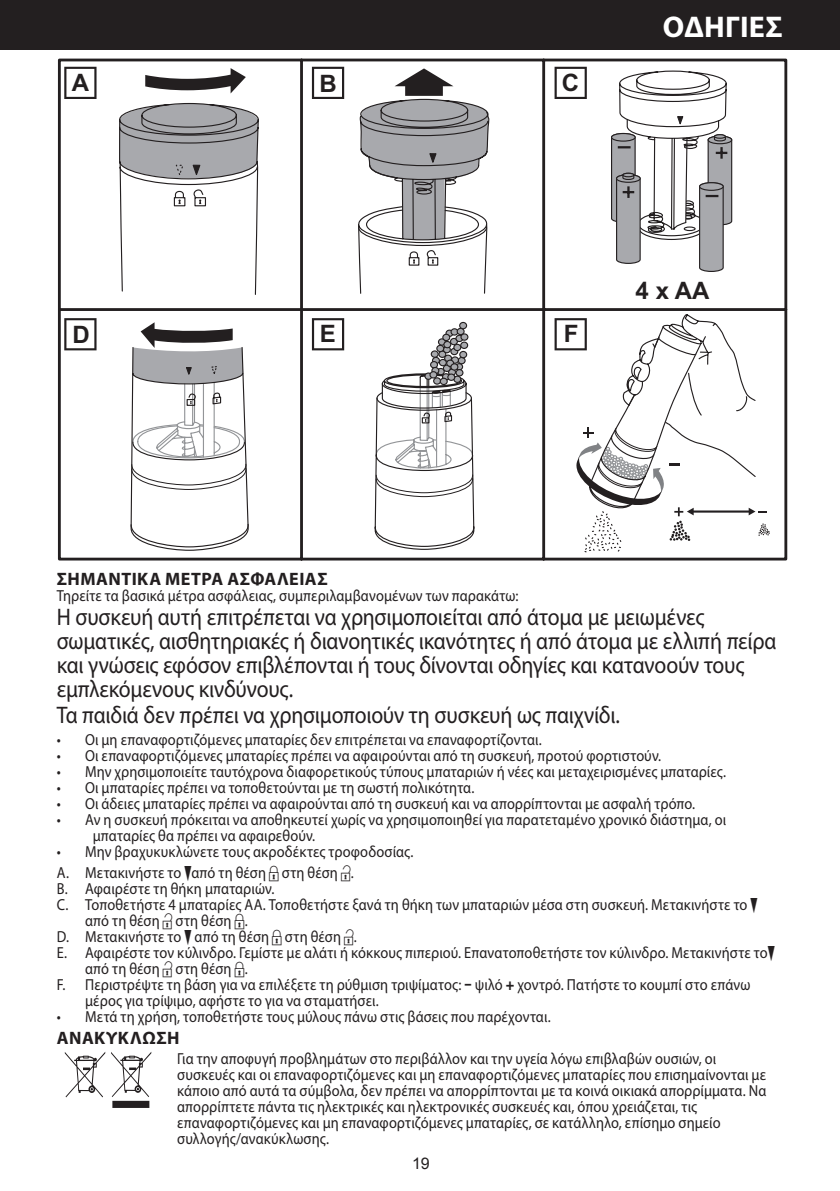
<style>
.page{position:relative;width:840px;height:1191px;background:#fff}
.page>*{position:absolute;margin:0;border:0;box-sizing:border-box;transform-origin:0 0}
.default{font:80px "Myriad Mine";color:#231f20;scale:.9 1}
.side_head{font:700 30px "Myriad Pro";letter-spacing:.01em;color:#fff}
.EN60335_single{font:24px/24px "Myriad Pro";letter-spacing:-.01em;color:#231f20;scale:.9 1}
.t1{font:700 24px "Arial";color:#231f20}
.heading{font:700 18px "Myriad Pro";letter-spacing:.025em;color:#231f20}
.default-2{font:16px/16px "Myriad Pro";letter-spacing:.01em;color:#231f20;scale:.9 1}
.t2{font:16px "Arial";color:#231f20}
.s1{font-family:"Myriad Graphics"}
.s2{font-weight:900}
</style>
<div class="page">
<div style="left:0;top:0;width:839px;height:50px;background:#231f20"></div>
<svg style="left:57px;top:58px;width:730px;height:503px"></svg>
<svg style="left:118px;top:58px;width:141px;height:238px"></svg>
<svg style="left:356px;top:65px;width:133px;height:229px"></svg>
<svg style="left:64px;top:67px;width:32px;height:32px"></svg>
<svg style="left:312px;top:67px;width:32px;height:32px"></svg>
<svg style="left:554px;top:67px;width:32px;height:32px"></svg>
<svg style="left:64px;top:318px;width:32px;height:32px"></svg>
<svg style="left:130px;top:318px;width:344px;height:233px"></svg>
<svg style="left:583px;top:311px;width:173px;height:242px"></svg>
<svg style="left:610px;top:70px;width:122px;height:202px"></svg>
<svg style="left:554px;top:318px;width:215px;height:223px"></svg>
<h3 class="t1" style="left:72px;top:69px;width:19px">A</h3>
<h3 class="t1" style="left:319px;top:69px;width:19px">B</h3>
<h3 class="t1" style="left:561px;top:69px;width:19px">C</h3>
<p class="side_head" style="left:662px;top:7px;width:121px">ΟΔΗΓΊΕΣ</p>
<h3 class="t1" style="left:72px;top:320px;width:19px">D</h3>
<h3 class="t1" style="left:319px;top:320px;width:18px">E</h3>
<h3 class="t1" style="left:563px;top:320px;width:16px">F</h3>
<h3 class="t1" style="left:635px;top:277px;width:75px">4 xAA</h3>
<p class="heading" style="left:57px;top:567px;width:272px">ΣΗΜΑΝΤΙΚΑ ΜΕΤΡΑ ΑΣΦΑΛΕΙΑΣ</p>
<p class="default-2" style="left:57px;top:587px;width:514px">Τηρείτε τα βασικά μέτρα ασφάλειας, συμπεριλαμβανομένων των παρακάτω:</p>
<p class="EN60335_single" style="left:57px;top:604px;width:800px">Η συσκευή αυτή επιτρέπεται να χρησιμοποιείται από άτομα με μειωμένες σωματικές, αισθητηριακές ή διανοητικές ικανότητες ή από άτομα με ελλιπή πείρα και γνώσεις εφόσον επιβλέπονται ή τους δίνονται οδηγίες και κατανοούν τους εμπλεκόμενους κινδύνους.</p>
<p class="EN60335_single" style="left:57px;top:702px;width:627px">Τα παιδιά δεν πρέπει να χρησιμοποιούν τη συσκευή ως παιχνίδι.</p>
<p class="default-2" style="left:57px;top:731px;width:540px">• Οι μη επαναφορτιζόμενες μπαταρίες δεν επιτρέπεται να επαναφορτίζονται.</p>
<p class="default-2" style="left:57px;top:747px;width:672px">• Οι επαναφορτιζόμενες μπαταρίες πρέπει να αφαιρούνται από τη συσκευή, προτού φορτιστούν.</p>
<p class="default-2" style="left:57px;top:763px;width:744px">• Μην χρησιμοποιείτε ταυτόχρονα διαφορετικούς τύπους μπαταριών ή νέες και μεταχειρισμένες μπαταρίες.</p>
<p class="default-2" style="left:57px;top:779px;width:465px">• Οι μπαταρίες πρέπει να τοποθετούνται με τη σωστή πολικότητα.</p>
<p class="default-2" style="left:57px;top:795px;width:710px">• Οι άδειες μπαταρίες πρέπει να αφαιρούνται από τη συσκευή και να απορρίπτονται με ασφαλή τρόπο.</p>
<p class="default-2" style="left:93px;top:811px;width:705px;text-indent:-36px">• Αν η συσκευή πρόκειται να αποθηκευτεί χωρίς να χρησιμοποιηθεί για παρατεταμένο χρονικό διάστημα, οι μπαταρίες θα πρέπει να αφαιρεθούν.</p>
<p class="default-2" style="left:57px;top:843px;width:397px">• Μην βραχυκυκλώνετε τους ακροδέκτες τροφοδοσίας.</p>
<p class="default-2" style="left:57px;top:864px;width:331px">A. Μετακινήστε το <span class="s1">)</span>από τη θέση <span class="s1">L</span> στη θέση <span class="s1">U</span>.</p>
<p class="default-2" style="left:57px;top:880px;width:243px">B. Αφαιρέστε τη θήκη μπαταριών.</p>
<p class="default-2" style="left:85px;top:896px;width:748px;text-indent:-28px">C. Τοποθετήστε 4 μπαταρίες AA. Τοποθετήστε ξανά τη θήκη των μπαταριών μέσα στη συσκευή. Μετακινήστε το <span class="s1">) </span>από τη θέση <span class="s1">U</span> στη θέση <span class="s1">L</span>.</p>
<p class="default-2" style="left:57px;top:928px;width:335px">D. Μετακινήστε το <span class="s1">)</span> από τη θέση <span class="s1">L</span> στη θέση <span class="s1">U</span>.</p>
<p class="default-2" style="left:85px;top:944px;width:767px;text-indent:-28px">E. Αφαιρέστε τον κύλινδρο. Γεμίστε με αλάτι ή κόκκους πιπεριού. Επανατοποθετήστε τον κύλινδρο. Μετακινήστε το<span class="s1">) </span>από τη θέση <span class="s1">U</span> στη θέση <span class="s1">L</span>.</p>
<p class="default-2" style="left:85px;top:976px;width:740px;text-indent:-28px">F. Περιστρέψτε τη βάση για να επιλέξετε τη ρύθμιση τριψίματος: <span class="s2">–</span> ψιλό <span class="s2">+</span> χοντρό. Πατήστε το κουμπί στο επάνω μέρος για τρίψιμο, αφήστε το για να σταματήσει.</p>
<p class="default-2" style="left:57px;top:1008px;width:550px">• Μετά τη χρήση, τοποθετήστε τους μύλους πάνω στις βάσεις που παρέχονται.</p>
<p class="heading" style="left:57px;top:1026px;width:124px">ΑΝΑΚΥΚΛΩΣΗ</p>
<p class="default" style="left:65px;top:1040px;width:101px">W</p>
<p class="default-2" style="left:177px;top:1050px;width:655px">Για την αποφυγή προβλημάτων στο περιβάλλον και την υγεία λόγω επιβλαβών ουσιών, οι συσκευές και οι επαναφορτιζόμενες και μη επαναφορτιζόμενες μπαταρίες που επισημαίνονται με κάποιο από αυτά τα σύμβολα, δεν πρέπει να απορρίπτονται με τα κοινά οικιακά απορρίμματα. Να απορρίπτετε πάντα τις ηλεκτρικές και ηλεκτρονικές συσκευές και, όπου χρειάζεται, τις επαναφορτιζόμενες και μη επαναφορτιζόμενες μπαταρίες, σε κατάλληλο, επίσημο σημείο συλλογής/ανακύκλωσης.</p>
<p class="t2" style="left:412px;top:1152px;width:19px">19</p>
</div>
